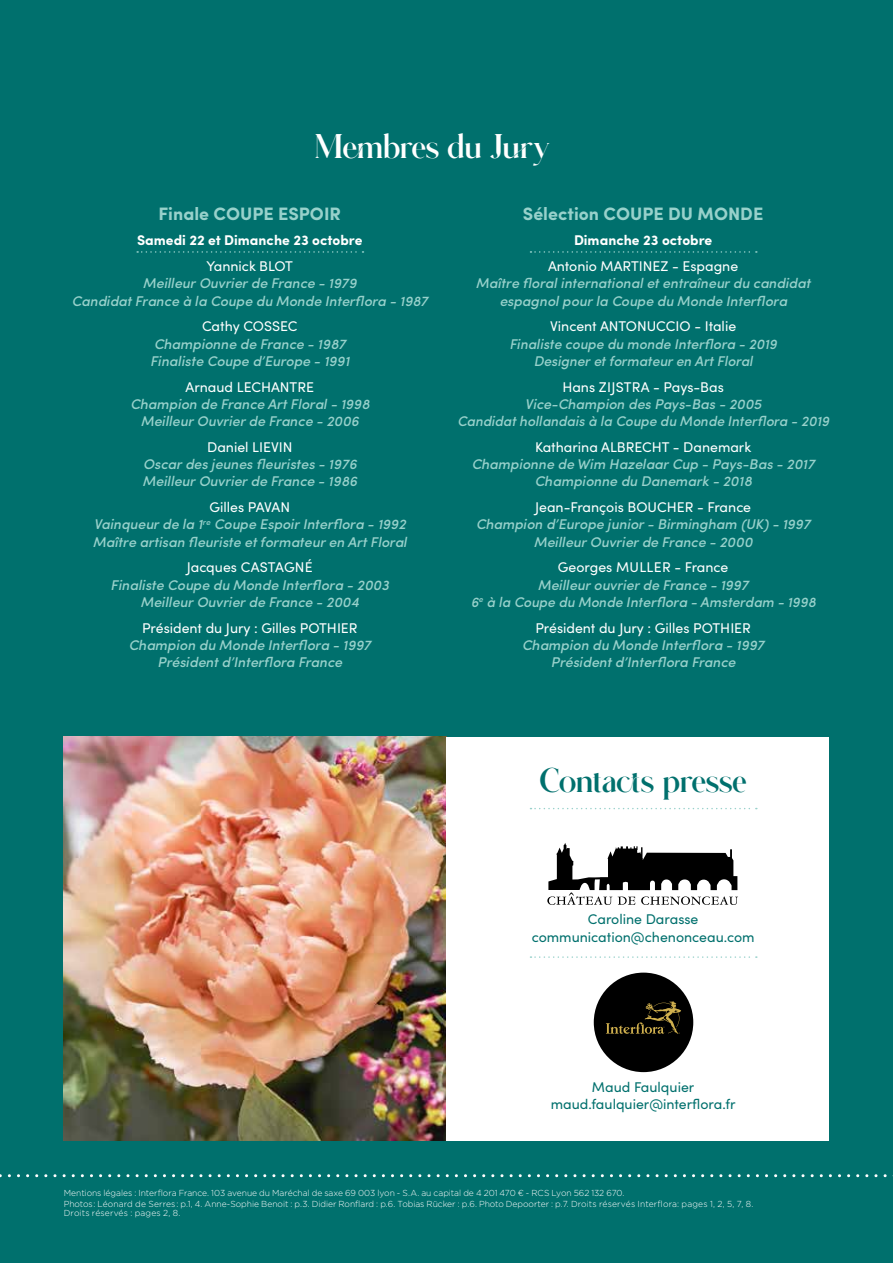
<style>
.page{position:relative;width:893px;height:1263px;background:#00706d}
.page>*{position:absolute;margin:0;border:0;box-sizing:border-box;transform-origin:0 0}
.t1{font:30px "Glitten";letter-spacing:-.01em;color:#00706d}
.t2{font:30px "Glitten";letter-spacing:-.015em;color:#fff}
.t3{font:700 18px "Sofia Pro";color:#98d1cb}
.t4{font:italic 500 14.1px/17.2px "Sofia Pro";color:#98d1cb;text-align:center}
.t5{font:14.1px "Sofia Pro";color:#fff}
.t6{font:14.1px/17.2px "Sofia Pro";color:#00706d;text-align:center}
.t7{font:700 14.1px "Sofia Pro";color:#fff}
.t8{font:300 8.7px/11.6px "Gotham";color:#fff}
.t9{font:300 8.7px "Gotham";letter-spacing:.02em;color:#fff}
.s1{font-weight:400;font-style:normal;color:#fff}
</style>
<div class="page">
<img style="left:64px;top:737px;width:382px;height:403px">
<div style="left:446px;top:737px;width:383px;height:403px;background:#fff"></div>
<svg style="left:137px;top:251px;width:226px;height:2px"></svg>
<svg style="left:530px;top:251px;width:227px;height:2px"></svg>
<div style="left:594px;top:973px;width:99px;height:99px;background:#000;border-radius:50%"></div>
<svg style="left:606px;top:1001px;width:75px;height:33px"></svg>
<svg style="left:547px;top:843px;width:191px;height:62px"></svg>
<svg style="left:530px;top:808px;width:227px;height:1px"></svg>
<svg style="left:530px;top:956px;width:227px;height:2px"></svg>
<svg style="left:0;top:1174px;width:893px;height:3px"></svg>
<h1 class="t2" style="left:314px;top:125px;width:237px">Membres du Jury</h1>
<p class="t3" style="left:523px;top:200px;width:242px">Sélection COUPE DU MONDE</p>
<p class="t7" style="left:574px;top:230px;width:140px">Dimanche 23 octobre</p>
<p class="t5" style="left:548px;top:256px;width:192px">Antonio MARTINEZ - Espagne</p>
<p class="t4" style="left:476px;top:274px;width:336px">Maître floral international et entraîneur du candidat espagnol pour la Coupe du Monde Interflora</p>
<p class="t5" style="left:550px;top:316px;width:188px">Vincent ANTONUCCIO - Italie</p>
<p class="t4" style="left:509px;top:334px;width:269px">Finaliste coupe du monde Interflora - 2019<br>Designer et formateur en Art Floral</p>
<p class="t5" style="left:562px;top:376px;width:163px">Hans ZIJSTRA - Pays-Bas</p>
<p class="t4" style="left:457px;top:394px;width:374px">Vice-Champion des Pays-Bas - 2005<br>Candidat hollandais à la Coupe du Monde Interflora - 2019</p>
<p class="t5" style="left:535px;top:437px;width:218px">Katharina ALBRECHT - Danemark</p>
<p class="t4" style="left:471px;top:455px;width:345px">Championne de Wim Hazelaar Cup - Pays-Bas - 2017<br>Championne du Danemark - 2018</p>
<p class="t5" style="left:535px;top:497px;width:217px">Jean-François BOUCHER - France</p>
<p class="t4" style="left:476px;top:515px;width:336px">Champion d’Europe junior - Birmingham (UK) - 1997<br>Meilleur Ouvrier de France - 2000</p>
<p class="t5" style="left:558px;top:557px;width:172px">Georges MULLER - France</p>
<p class="t4" style="left:471px;top:575px;width:346px">Meilleur ouvrier de France - 1997<br>6<sup>e</sup> à la Coupe du Monde Interflora - Amsterdam - 1998</p>
<p class="t5" style="left:535px;top:617px;width:217px">Président du Jury : Gilles POTHIER</p>
<p class="t4" style="left:522px;top:635px;width:244px">Champion du Monde Interflora - 1997<br>Président d’Interflora France</p>
<p class="t3" style="left:159px;top:200px;width:184px">Finale COUPE ESPOIR</p>
<p class="t7" style="left:137px;top:230px;width:227px">Samedi 22 et Dimanche 23 octobre</p>
<p class="t5" style="left:207px;top:256px;width:88px">Yannick BLOT</p>
<p class="t4" style="left:72px;top:274px;width:358px">Meilleur Ouvrier de France - 1979<br>Candidat France à la Coupe du Monde Interflora - 1987</p>
<p class="t5" style="left:202px;top:316px;width:97px">Cathy COSSEC</p>
<p class="t4" style="left:150px;top:334px;width:201px;text-align:left">Championne de France - 1987<br>Finaliste Coupe d’Europe - 1991</p>
<p class="t5" style="left:186px;top:376px;width:130px">Arnaud LECHANTRE</p>
<p class="t4" style="left:130px;top:394px;width:241px">Champion de France Art Floral - 1998<br>Meilleur Ouvrier de France - 2006</p>
<p class="t5" style="left:207px;top:437px;width:87px">Daniel LIEVIN</p>
<p class="t4" style="left:143px;top:455px;width:216px;text-align:left">Oscar des jeunes fleuristes - 1976<br>Meilleur Ouvrier de France - 1986</p>
<p class="t4" style="left:93px;top:498px;width:315px"><span class="s1">Gilles PAVAN<br></span>Vainqueur de la 1<sup>re</sup> Coupe Espoir Interflora - 1992<br>Maître artisan fleuriste et formateur en Art Floral</p>
<p class="t5" style="left:187px;top:557px;width:128px">Jacques CASTAGNÉ</p>
<p class="t4" style="left:111px;top:575px;width:280px">Finaliste Coupe du Monde Interflora - 2003<br>Meilleur Ouvrier de France - 2004</p>
<p class="t5" style="left:142px;top:617px;width:217px">Président du Jury : Gilles POTHIER</p>
<p class="t4" style="left:129px;top:635px;width:244px">Champion du Monde Interflora - 1997<br>Président d’Interflora France</p>
<h1 class="t1" style="left:540px;top:758px;width:208px">Contacts presse</h1>
<p class="t6" style="left:532px;top:910px;width:224px">Caroline Darasse communication@chenonceau.com</p>
<p class="t6" style="left:551px;top:1077px;width:186px">Maud Faulquier maud.faulquier@interflora.fr</p>
<p class="t8" style="left:64px;top:1186px;width:691px">Mentions légales : Interflora France. 103 avenue du Maréchal de saxe 69 003 lyon - S.A. au capital de 4 201 470 € - RCS Lyon 562 132 670.<br>Photos : Léonard de Serres : p.1, 4. Anne-Sophie Benoit : p.3. Didier Ronflard : p.6. Tobias Rücker : p.6. Photo Depoorter : p.7. Droits réservés Interflora: pages 1, 2, 5, 7, 8.</p>
<p class="t9" style="left:64px;top:1207px;width:118px">Droits réservés : pages 2, 8.</p>
</div>
